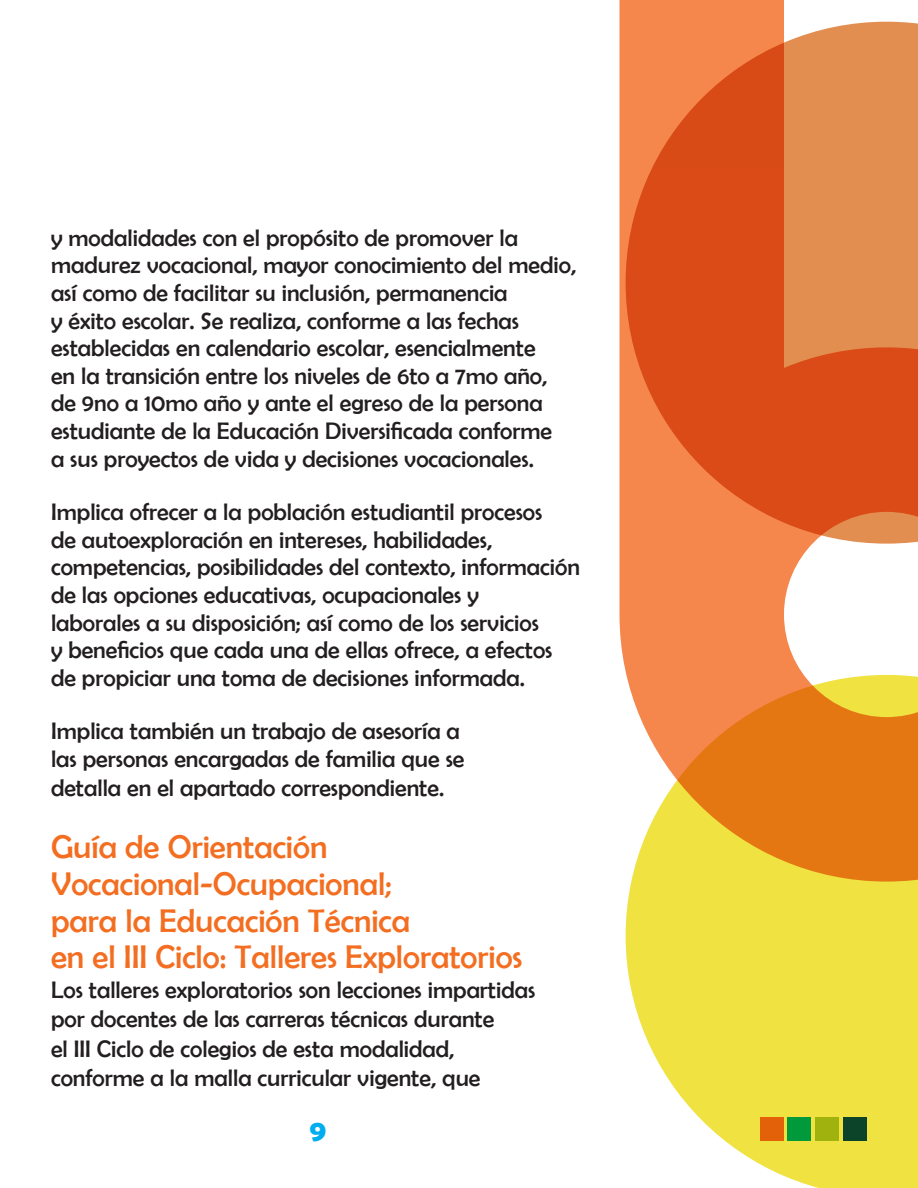
<style>
.page{position:relative;width:918px;height:1188px;background:#fff}
.page>*{position:absolute;margin:0;border:0;box-sizing:border-box;transform-origin:0 0}
.t1{font:33px/36.6px "Berlin Sans FB";color:#f36e21}
.t2{font:700 30px "Berlin Sans FB Demi";color:#00aeef}
.t3{font:24px/27.6px "Berlin Sans FB";color:#231f20}
</style>
<div class="page">
<svg style="left:620px;top:0;width:298px;height:948px;background:#e77e4d"></svg>
<svg style="left:626px;top:675px;width:292px;height:513px;background:#ecc64d"></svg>
<p class="t3" style="left:51px;top:223px;width:527px">y modalidades con el propósito de promover la madurez vocacional, mayor conocimiento del medio, así como de facilitar su inclusión, permanencia<br>y éxito escolar. Se realiza, conforme a las fechas establecidas en calendario escolar, esencialmente<br>en la transición entre los niveles de 6to a 7mo año, de 9no a 10mo año y ante el egreso de la persona estudiante de la Educación Diversificada conforme<br>a sus proyectos de vida y decisiones vocacionales.</p>
<p class="t3" style="left:51px;top:498px;width:530px">Implica ofrecer a la población estudiantil procesos<br>de autoexploración en intereses, habilidades, competencias, posibilidades del contexto, información de las opciones educativas, ocupacionales y<br>laborales a su disposición; así como de los servicios<br>y beneficios que cada una de ellas ofrece, a efectos de propiciar una toma de decisiones informada.</p>
<p class="t3" style="left:51px;top:716px;width:415px;line-height:28.5px">Implica también un trabajo de asesoría a las personas encargadas de familia que se detalla en el apartado correspondiente.</p>
<h1 class="t1" style="left:51px;top:828px;width:473px">Guía de Orientación<br>Vocacional-Ocupacional;<br>para la Educación Técnica<br>en el III Ciclo: Talleres Exploratorios</h1>
<p class="t3" style="left:51px;top:975px;width:486px;line-height:29.4px">Los talleres exploratorios son lecciones impartidas por docentes de las carreras técnicas durante<br>el III Ciclo de colegios de esta modalidad, conforme a la malla curricular vigente, que</p>
<p class="t2" style="left:309px;top:1114px;width:18px">9</p>
</div>
